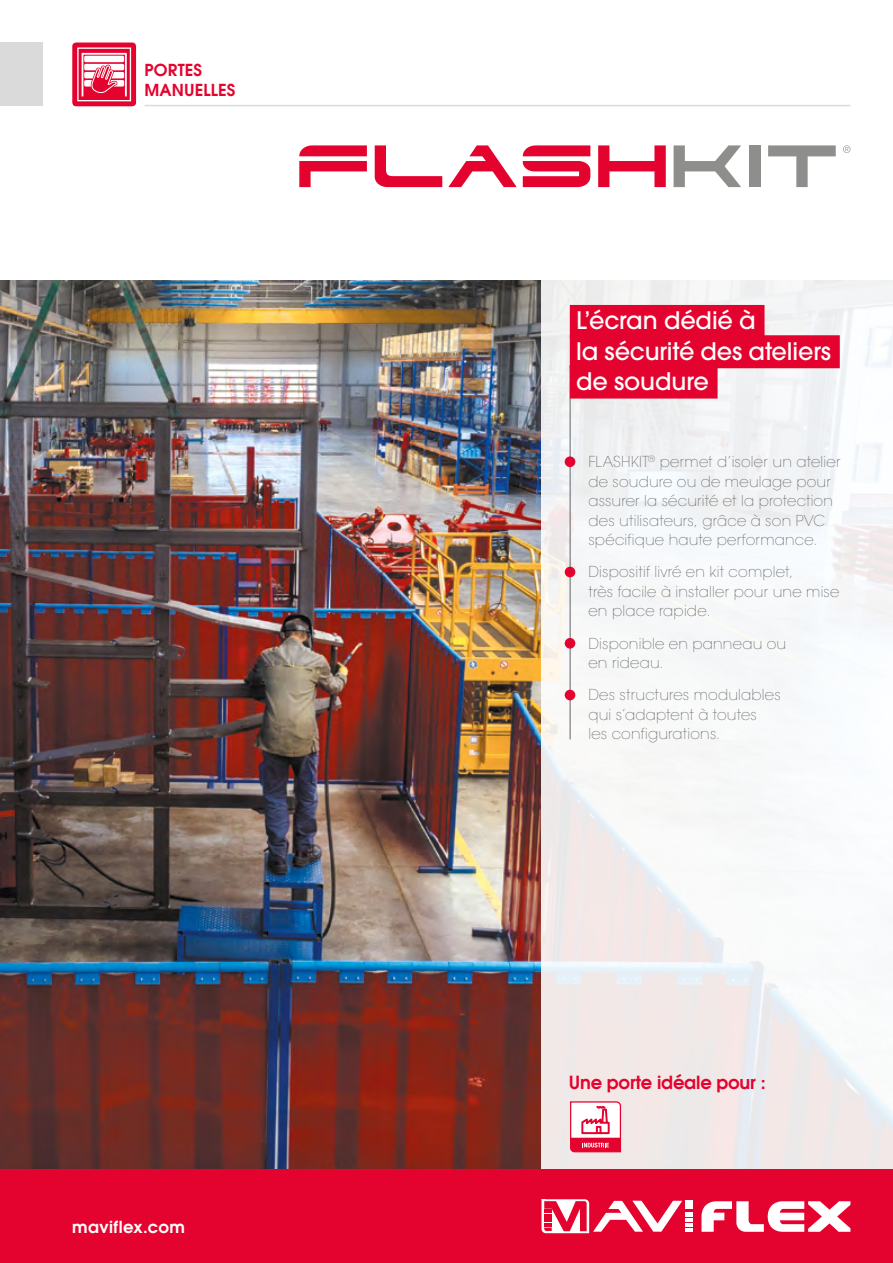
<style>
.page{position:relative;width:893px;height:1263px;background:#fff}
.page>*{position:absolute;margin:0;border:0;box-sizing:border-box;transform-origin:0 0}
.t1{font:79.5px "Dodger";color:#e4032e}
.t2{font:500 24px/30.3px "Avant Garde";letter-spacing:-.005em;color:#fff}
.t3{font:600 18px "Avant Garde";letter-spacing:-.01em;color:#e4032e}
.t4{font:600 16.5px/19.5px "Avant Garde";letter-spacing:.005em;color:#e4032e}
.t5{font:600 16.5px "Avant Garde";letter-spacing:.025em;color:#fff}
.t6{font:200 15px/19.5px "Avant Garde";letter-spacing:.015em;color:#575756}
.s1{color:#8e8e8d}
</style>
<div class="page">
<img style="left:0;top:281px;width:541px;height:888px">
<div style="left:0;top:43px;width:43px;height:63px;background:#dadada"></div>
<hr style="left:145px;top:105px;width:705px;height:1px;background:#dadada">
<div style="left:541px;top:137px;width:352px;height:1043px;background:linear-gradient(to bottom,#fafdfe,#f1eded)"></div>
<hr style="left:570px;top:365px;width:1px;height:374px;background:#646363">
<div style="left:565px;top:456px;width:10px;height:11px;background:#e4032e;border-radius:50%"></div>
<div style="left:565px;top:567px;width:10px;height:10px;background:#e4032e;border-radius:50%"></div>
<div style="left:565px;top:638px;width:10px;height:11px;background:#e4032e;border-radius:50%"></div>
<div style="left:565px;top:690px;width:10px;height:10px;background:#e4032e;border-radius:50%"></div>
<div style="left:0;top:1169px;width:893px;height:94px;background:#e4032e"></div>
<svg style="left:701px;top:1201px;width:149px;height:31px"></svg>
<svg style="left:541px;top:1199px;width:152px;height:34px"></svg>
<div style="left:570px;top:305px;width:194px;height:33px;background:#e4032e"></div>
<div style="left:570px;top:335px;width:270px;height:33px;background:#e4032e"></div>
<div style="left:570px;top:366px;width:148px;height:33px;background:#e4032e"></div>
<svg style="left:72px;top:43px;width:64px;height:63px;background:#e50e37"></svg>
<div style="left:77px;top:47px;width:54px;height:54px;border:1px solid #fff"></div>
<div style="left:84px;top:56px;width:40px;height:6px;background:#fff;border-radius:2px"></div>
<div style="left:84px;top:64px;width:40px;height:6px;background:#fff;border-radius:2px"></div>
<div style="left:84px;top:72px;width:40px;height:6px;background:#fff;border-radius:2px"></div>
<div style="left:84px;top:80px;width:40px;height:7px;background:#fff;border-radius:2px"></div>
<div style="left:82px;top:53px;width:45px;height:44px;border:2px solid #fff"></div>
<svg style="left:90px;top:63px;width:28px;height:33px"></svg>
<svg style="left:843px;top:145px;width:7px;height:8px"></svg>
<svg style="left:569px;top:1101px;width:53px;height:52px"></svg>
<p class="t4" style="left:145px;top:60px;width:92px">PORTES<br>MANUELLES</p>
<h1 class="t1" style="left:295px;top:131px;width:546px">flash<span class="s1">kit</span></h1>
<h2 class="t2" style="left:576px;top:306px;width:256px">L’écran dédié à<br>la sécurité des ateliers de soudure</h2>
<p class="t6" style="left:588px;top:452px;width:254px">FLASHKIT<sup>®</sup> permet d’isoler un atelier de soudure ou de meulage pour assurer la sécurité et la protection des utilisateurs, grâce à son PVC spécifique haute performance.</p>
<p class="t6" style="left:588px;top:562px;width:253px">Dispositif livré en kit complet,<br>très facile à installer pour une mise en place rapide.</p>
<p class="t6" style="left:588px;top:634px;width:199px">Disponible en panneau ou en rideau.</p>
<p class="t6" style="left:588px;top:685px;width:194px">Des structures modulables qui s’adaptent à toutes<br>les configurations.</p>
<p class="t5" style="left:72px;top:1216px;width:114px">maviflex.com</p>
<p class="t3" style="left:569px;top:1070px;width:198px">Une porte idéale pour :</p>
</div>
